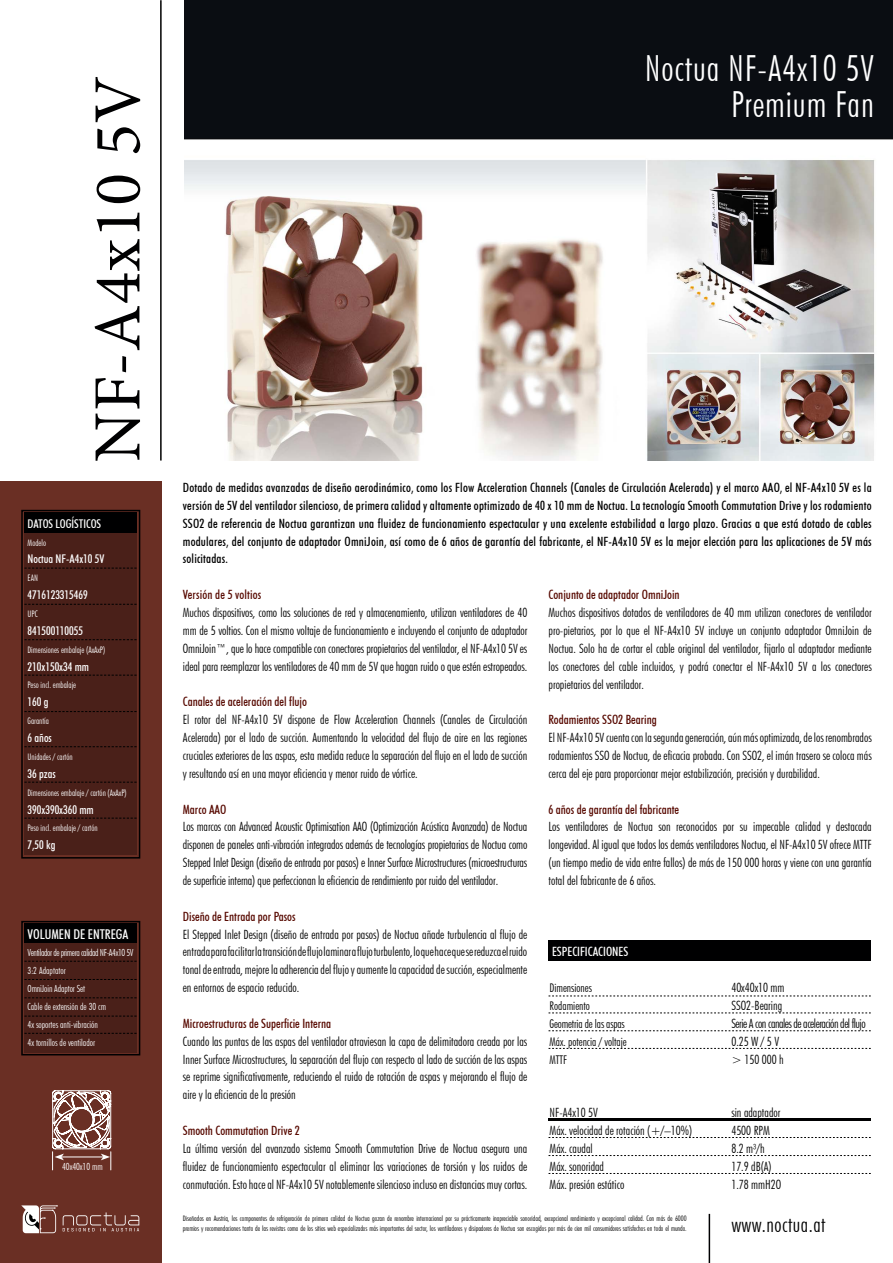
<style>
.page{position:relative;width:893px;height:1263px;background:#fff}
.page>*{position:absolute;margin:0;border:0;box-sizing:border-box;transform-origin:0 0}
.t1{font:67.5px "Minion Pro";letter-spacing:.01em;color:#000001}
.t2{font:300 condensed 36px/35.7px "Futura BT";letter-spacing:.025em;color:#fff;text-align:right}
.t3{font:300 condensed 21px "Futura BT";letter-spacing:.025em;color:#000001}
.t4{font:500 condensed 13.5px "Futura BT";color:#fff}
.t5{font:300 condensed 12.75px/17.9px "Futura BT";color:#000001;text-align:justify}
.t6{font:500 condensed 12.75px/17.9px "Futura BT";letter-spacing:.015em;color:#000001;text-align:justify}
.t7{font:500 condensed 12.75px "Futura BT";color:#570901}
.t8{font:300 condensed 12.75px/17.9px "Futura BT";color:#000}
.t9{font:300 condensed 12.75px/17.9px "Futura BT";letter-spacing:-.035em;color:#000}
.t10{font:500 condensed 12.75px "Futura BT";color:#fff}
.t11{font:500 condensed 12px "Futura BT";color:#fff}
.t12{font:300 condensed 12px/17.9px "Futura BT";color:#000}
.t13{font:300 condensed 9.75px/17.9px "Futura BT";color:#fff}
.t14{font:300 condensed 9px "Futura BT";color:#fff}
.t15{font:300 condensed 7.5px/10.8px "Futura BT";letter-spacing:-.005em;color:#000}
</style>
<div class="page">
<div style="left:0;top:482px;width:162px;height:781px;background:#6a2f24"></div>
<div style="left:24px;top:531px;width:113px;height:324px;background:#4a2019"></div>
<div style="left:24px;top:513px;width:113px;height:20px;background:#000001"></div>
<div style="left:21px;top:510px;width:119px;height:348px;border:2px solid #000001"></div>
<div style="left:24px;top:942px;width:113px;height:110px;background:#4a2019"></div>
<div style="left:24px;top:924px;width:113px;height:19px;background:#000001"></div>
<div style="left:21px;top:921px;width:119px;height:134px;border:2px solid #000001"></div>
<svg style="left:24px;top:568px;width:113px;height:1px"></svg>
<svg style="left:24px;top:604px;width:113px;height:1px"></svg>
<svg style="left:24px;top:639px;width:113px;height:1px"></svg>
<svg style="left:24px;top:675px;width:113px;height:1px"></svg>
<svg style="left:24px;top:711px;width:113px;height:1px"></svg>
<svg style="left:24px;top:746px;width:113px;height:1px"></svg>
<svg style="left:24px;top:782px;width:113px;height:1px"></svg>
<svg style="left:24px;top:818px;width:113px;height:1px"></svg>
<hr style="left:709px;top:1214px;width:1px;height:49px;background:#000001">
<svg style="left:24px;top:961px;width:113px;height:1px"></svg>
<svg style="left:24px;top:979px;width:113px;height:1px"></svg>
<div style="left:549px;top:941px;width:322px;height:20px;background:#000001"></div>
<svg style="left:549px;top:1013px;width:322px;height:1px"></svg>
<svg style="left:549px;top:996px;width:322px;height:1px"></svg>
<svg style="left:549px;top:1155px;width:322px;height:1px"></svg>
<svg style="left:549px;top:1137px;width:322px;height:1px"></svg>
<svg style="left:549px;top:1173px;width:322px;height:1px"></svg>
<hr style="left:549px;top:1118px;width:322px;height:2px;background:#000001">
<svg style="left:549px;top:1048px;width:322px;height:1px"></svg>
<svg style="left:549px;top:1030px;width:322px;height:1px"></svg>
<svg style="left:24px;top:997px;width:113px;height:1px"></svg>
<svg style="left:24px;top:1016px;width:113px;height:1px"></svg>
<svg style="left:24px;top:1033px;width:113px;height:1px"></svg>
<img style="left:184px;top:0;width:709px;height:460px">
<hr style="left:160px;top:0;width:2px;height:460px;background:#000001">
<svg style="left:52px;top:1090px;width:60px;height:80px"></svg>
<svg style="left:21px;top:1205px;width:118px;height:28px"></svg>
<h1 class="t1" style="left:78px;top:462px;width:388px;rotate:-90deg">NF-A4x10 5V</h1>
<p class="t11" style="left:28px;top:516px;width:75px">DATOS LOGÍSTICOS</p>
<p class="t14" style="left:28px;top:537px;width:20px">Modelo</p>
<p class="t11" style="left:28px;top:552px;width:78px">Noctua NF-A4x10 5V</p>
<p class="t14" style="left:28px;top:573px;width:12px">EAN</p>
<p class="t11" style="left:28px;top:588px;width:62px">4716123315469</p>
<p class="t14" style="left:28px;top:608px;width:12px">UPC</p>
<p class="t11" style="left:28px;top:623px;width:57px">841500110055</p>
<p class="t14" style="left:28px;top:644px;width:79px">Dimensiones embalaje (AxAxP)</p>
<p class="t11" style="left:28px;top:659px;width:63px">210x150x34 mm</p>
<p class="t14" style="left:28px;top:680px;width:50px">Peso incl. embalaje</p>
<p class="t11" style="left:28px;top:695px;width:22px">160 g</p>
<p class="t14" style="left:28px;top:715px;width:23px">Garantía</p>
<p class="t11" style="left:28px;top:730px;width:26px">6 años</p>
<p class="t14" style="left:28px;top:751px;width:47px">Unidades / cartón</p>
<p class="t11" style="left:28px;top:766px;width:30px">36 pzas</p>
<p class="t14" style="left:28px;top:787px;width:101px">Dimensiones embalaje / cartón (AxAxP)</p>
<p class="t11" style="left:28px;top:802px;width:68px">390x390x360 mm</p>
<p class="t14" style="left:28px;top:823px;width:72px">Peso incl. embalaje / cartón</p>
<p class="t11" style="left:28px;top:838px;width:29px">7,50 kg</p>
<p class="t4" style="left:28px;top:925px;width:102px">VOLUMEN DE ENTREGA</p>
<p class="t13" style="left:28px;top:944px;width:107px">Ventilador de primera calidad NF-A4x10 5V<br>3:2 Adaptator<br>OmniJoin Adaptor Set<br>Cable de extensión de 30 cm<br>4x soportes anti-vibración<br>4x tornillos de ventilador</p>
<p class="t13" style="left:62px;top:1157px;width:42px">40x40x10 mm</p>
<h2 class="t2" style="left:645px;top:50px;width:231px">Noctua NF-A4x10 5V<br>Premium Fan</h2>
<p class="t6" style="left:183px;top:478px;width:690px">Dotado de medidas avanzadas de diseño aerodinámico, como los Flow Acceleration Channels (Canales de Circulación Acelerada) y el marco AAO, el NF-A4x10 5V es la versión de 5V del ventilador silencioso, de primera calidad y altamente optimizado de 40 x 10 mm de Noctua. La tecnología Smooth Commutation Drive y los rodamiento SSO2 de referencia de Noctua garantizan una fluidez de funcionamiento espectacular y una excelente estabilidad a largo plazo. Gracias a que está dotado de cables modulares, del conjunto de adaptador OmniJoin, así como de 6 años de garantía del fabricante, el NF-A4x10 5V es la mejor elección para las aplicaciones de 5V más solicitadas.</p>
<p class="t7" style="left:183px;top:587px;width:80px">Versión de 5 voltios</p>
<p class="t5" style="left:183px;top:603px;width:346px">Muchos dispositivos, como las soluciones de red y almacenamiento, utilizan ventiladores de 40 mm de 5 voltios. Con el mismo voltaje de funcionamiento e incluyendo el conjunto de adaptador OmniJoin™, que lo hace compatible con conectores propietarios del ventilador, el NF-A4x10 5V es ideal para reemplazar los ventiladores de 40 mm de 5V que hagan ruido o que estén estropeados.</p>
<p class="t7" style="left:183px;top:694px;width:126px">Canales de aceleración del flujo</p>
<p class="t5" style="left:183px;top:711px;width:346px">El rotor del NF-A4x10 5V dispone de Flow Acceleration Channels (Canales de Circulación Acelerada) por el lado de succión. Aumentando la velocidad del flujo de aire en las regiones cruciales exteriores de las aspas, esta medida reduce la separación del flujo en el lado de succión y resultando así en una mayor eficiencia y menor ruido de vórtice.</p>
<p class="t7" style="left:183px;top:801px;width:45px">Marco AAO</p>
<p class="t5" style="left:183px;top:818px;width:346px">Los marcos con Advanced Acoustic Optimisation AAO (Optimización Acústica Avanzada) de Noctua disponen de paneles anti-vibración integrados además de tecnologías propietarias de Noctua como Stepped Inlet Design (diseño de entrada por pasos) e Inner Surface Microstructures (microestructuras de superficie interna) que perfeccionan la eficiencia de rendimiento por ruido del ventilador.</p>
<p class="t7" style="left:183px;top:908px;width:114px">Diseño de Entrada por Pasos</p>
<p class="t5" style="left:183px;top:925px;width:346px">El Stepped Inlet Design (diseño de entrada por pasos) de Noctua añade turbulencia al flujo de entrada para facilitar la transición de flujo laminar a flujo turbulento, lo que hace que se reduzca el ruido tonal de entrada, mejore la adherencia del flujo y aumente la capacidad de succión, especialmente en entornos de espacio reducido.</p>
<p class="t7" style="left:183px;top:1015px;width:150px">Microestructuras de Superficie Interna</p>
<p class="t5" style="left:183px;top:1032px;width:346px">Cuando las puntas de las aspas del ventilador atraviesan la capa de delimitadora creada por las Inner Surface Microstructures, la separación del flujo con respecto al lado de succión de las aspas se reprime significativamente, reduciendo el ruido de rotación de aspas y mejorando el flujo de aire y la eficiencia de la presión</p>
<p class="t7" style="left:183px;top:1123px;width:118px">Smooth Commutation Drive 2</p>
<p class="t5" style="left:183px;top:1139px;width:346px">La última versión del avanzado sistema Smooth Commutation Drive de Noctua asegura una fluidez de funcionamiento espectacular al eliminar las variaciones de torsión y los ruidos de conmutación. Esto hace al NF-A4x10 5V notablemente silencioso incluso en distancias muy cortas.</p>
<p class="t7" style="left:548px;top:587px;width:133px">Conjunto de adaptador OmniJoin</p>
<p class="t5" style="left:548px;top:603px;width:325px">Muchos dispositivos dotados de ventiladores de 40 mm utilizan conectores de ventilador pro-pietarios, por lo que el NF-A4x10 5V incluye un conjunto adaptador OmniJoin de Noctua. Solo ha de cortar el cable original del ventilador, fijarlo al adaptador mediante los conectores del cable incluidos, y podrá conectar el NF-A4x10 5V a los conectores propietarios del ventilador.</p>
<p class="t7" style="left:548px;top:712px;width:110px">Rodamientos SSO2 Bearing</p>
<p class="t5" style="left:548px;top:728px;width:325px">El NF-A4x10 5V cuenta con la segunda generación, aún más optimizada, de los renombrados rodamientos SSO de Noctua, de eficacia probada. Con SSO2, el imán trasero se coloca más cerca del eje para proporcionar mejor estabilización, precisión y durabilidad.</p>
<p class="t7" style="left:548px;top:801px;width:132px">6 años de garantía del fabricante</p>
<p class="t5" style="left:548px;top:818px;width:325px">Los ventiladores de Noctua son reconocidos por su impecable calidad y destacada longevidad. Al igual que todos los demás ventiladores Noctua, el NF-A4x10 5V ofrece MTTF (un tiempo medio de vida entre fallos) de más de 150 000 horas y viene con una garantía total del fabricante de 6 años.</p>
<p class="t10" style="left:552px;top:944px;width:78px">ESPECIFICACIONES</p>
<p class="t12" style="left:550px;top:979px;width:79px">Dimensiones<br>Rodamiento<br>Geometria de las aspas<br>Máx. potencia / voltaje<br>MTTF</p>
<p class="t8" style="left:550px;top:1103px;width:144px">NF-A4x10 5V<br>Máx. velocidad de rotación (+/–10%)<br>Máx. caudal<br>Máx. sonoridad<br>Máx. presión estático</p>
<p class="t9" style="left:731px;top:978px;width:136px">40x40x10 mm<br>SSO2-Bearing<br>Serie A con canales de aceleración del flujo<br>0.25 W / 5 V<br>&gt; 150 000 h</p>
<p class="t8" style="left:731px;top:1103px;width:51px">sin adaptador<br>4500 RPM<br>8.2 m³/h<br>17.9 dB(A)<br>1.78 mmH2O</p>
<p class="t15" style="left:183px;top:1212px;width:505px">Diseñados en Austria, los componentes de refrigeración de primera calidad de Noctua gozan de renombre internacional por su prácticamente inapreciable sonoridad, excepcional rendimiento y excepcional calidad. Con más de 6000 premios y recomendaciones tanto de las revistas como de los sitios web especializados más importantes del sector, los ventiladores y disipadores de Noctua son escogidos por más de cien mil consumidores satisfechos en todo el mundo.</p>
<h3 class="t3" style="left:731px;top:1212px;width:96px">www.noctua.at</h3>
</div>
